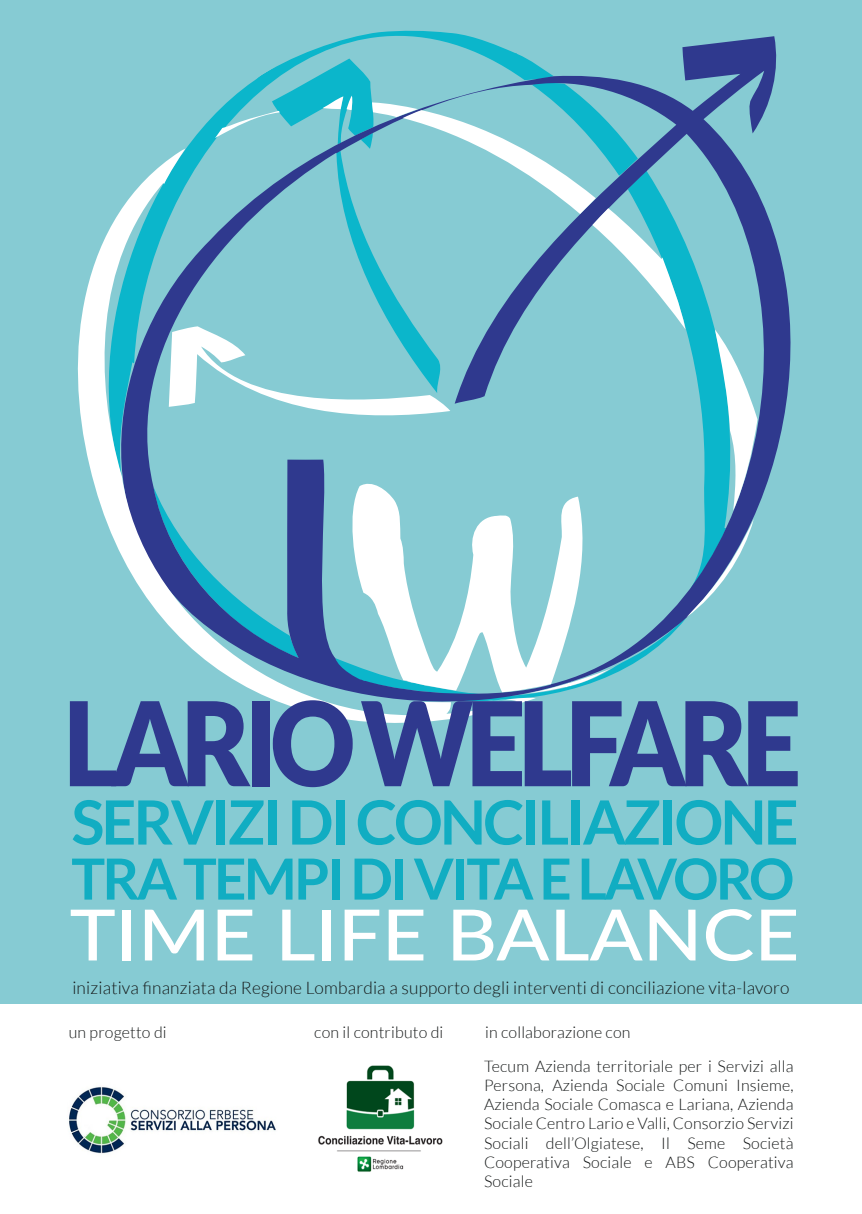
<style>
.page{position:relative;width:862px;height:1214px;background:#fff}
.page>*{position:absolute;margin:0;border:0;box-sizing:border-box;transform-origin:0 0}
.t1{font:900 116.6px "Lato";letter-spacing:-.07em;color:#2f398e;scale:.9 1}
.t2{font:500 70.8px "Lato";color:#fff;scale:1.1 1}
.t3{font:700 61px "Lato";letter-spacing:-.045em;color:#11adc2}
.t4{font:700 56.6px "Lato";letter-spacing:-.045em;color:#11adc2}
.t5{font:300 17.4px "Lato";letter-spacing:.01em;color:#141717}
.t6{font:300 16px/19.2px "Lato";letter-spacing:.01em;color:#141717;text-align:justify}
</style>
<div class="page">
<img style="left:69px;top:1087px;width:207px;height:67px">
<img style="left:318px;top:1065px;width:125px;height:107px">
<div style="left:0;top:0;width:862px;height:1003px;background:#86cbd3"></div>
<svg style="left:234px;top:36px;width:557px;height:473px"></svg>
<svg style="left:77px;top:96px;width:680px;height:627px"></svg>
<h1 class="t1" style="left:64px;top:675px;width:821px">LARIO WELFARE</h1>
<h3 class="t3" style="left:72px;top:787px;width:728px">SERVIZI DI CONCILIAZIONE</h3>
<h3 class="t4" style="left:71px;top:846px;width:724px">TRA TEMPI DI VITA E LAVORO</h3>
<h2 class="t2" style="left:70px;top:883px;width:665px">TIME LIFE BALANCE</h2>
<p class="t5" style="left:72px;top:978px;width:718px">iniziativa finanziata da Regione Lombardia a supporto degli interventi di conciliazione vita-lavoro</p>
<p class="t5" style="left:69px;top:979px;width:718px">iniziativa finanziata da Regione Lombardia a supporto degli interventi di conciliazione vita-lavoro</p>
<p class="t6" style="left:69px;top:1022px;width:99px">un progetto di</p>
<p class="t6" style="left:314px;top:1022px;width:131px">con il contributo di</p>
<p class="t6" style="left:485px;top:1022px;width:147px">in collaborazione con</p>
<p class="t6" style="left:484px;top:1056px;width:311px">Tecum Azienda territoriale per i Servizi alla Persona, Azienda Sociale Comuni Insieme, Azienda Sociale Comasca e Lariana, Azienda Sociale Centro Lario e Valli, Consorzio Servizi Sociali dell’Olgiatese, Il Seme Società Cooperativa Sociale e ABS Cooperativa Sociale</p>
</div>
